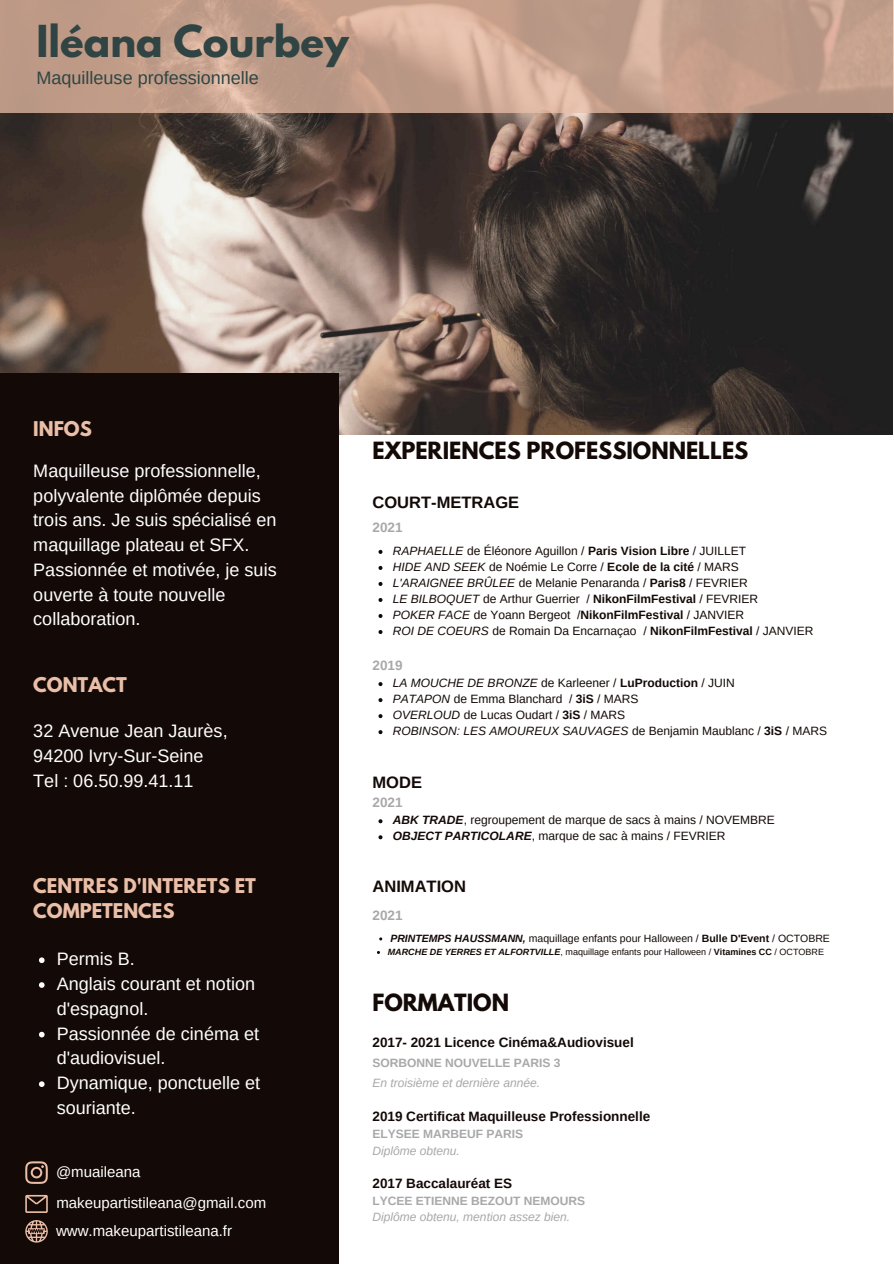
<style>
.page{position:relative;width:894px;height:1264px;background:#fff}
.page>*{position:absolute;margin:0;border:0;box-sizing:border-box;transform-origin:0 0}
.t1{font:700 39px "League Spartan";color:#304543}
.t2{font:700 21px "League Spartan";color:#130906}
.t3{font:18px/24.8px "Arimo";color:#fff}
.t4{font:700 18px/24.8px "League Spartan";color:#eabea7}
.t5{font:18px "Arimo";color:#304543}
.t6{font:700 16.5px "Arimo";color:#130906}
.t7{font:15px "Arimo";color:#fff}
.t8{font:700 13.5px "Arimo";color:#130906}
.t9{font:700 13.5px "Arimo";color:#a8a8a8}
.t10{font:12px "Arimo";color:#130906}
.t11{font:italic 12px "Arimo";color:#a8a8a8}
.t12{font:700 12px "Arimo";color:#a8a8a8}
.t13{font:italic 12px "Arimo";color:#130906}
.t14{font:10.5px "Arimo";color:#130906}
.t15{font:9px "Arimo";color:#130906}
.s1{font-style:italic}
.s2{font-weight:700}
.s3{font-style:normal}
.s4{font-weight:700;font-style:normal}
.s5{font-weight:700;font-style:italic}
</style>
<div class="page">
<img style="left:0;top:113px;width:892px;height:322px">
<div style="left:0;top:373px;width:338px;height:890px;background:#130906"></div>
<svg style="left:0;top:0;width:893px;height:113px;background:#c4a08d"></svg>
<svg style="left:378px;top:550px;width:4px;height:4px"></svg>
<svg style="left:378px;top:566px;width:4px;height:4px"></svg>
<svg style="left:378px;top:582px;width:4px;height:4px"></svg>
<svg style="left:378px;top:598px;width:4px;height:4px"></svg>
<svg style="left:378px;top:614px;width:4px;height:4px"></svg>
<svg style="left:378px;top:630px;width:4px;height:4px"></svg>
<svg style="left:378px;top:682px;width:4px;height:4px"></svg>
<svg style="left:378px;top:698px;width:4px;height:4px"></svg>
<svg style="left:378px;top:714px;width:4px;height:4px"></svg>
<svg style="left:378px;top:730px;width:4px;height:4px"></svg>
<svg style="left:378px;top:819px;width:4px;height:4px"></svg>
<svg style="left:378px;top:835px;width:4px;height:4px"></svg>
<svg style="left:39px;top:957px;width:6px;height:6px"></svg>
<svg style="left:39px;top:982px;width:6px;height:5px"></svg>
<svg style="left:39px;top:1031px;width:6px;height:6px"></svg>
<svg style="left:39px;top:1081px;width:6px;height:5px"></svg>
<svg style="left:25px;top:1161px;width:23px;height:22px"></svg>
<svg style="left:25px;top:1194px;width:23px;height:18px"></svg>
<svg style="left:25px;top:1220px;width:23px;height:22px"></svg>
<p class="t1" style="left:36px;top:22px;width:313px">Iléana Courbey</p>
<p class="t5" style="left:36px;top:68px;width:224px">Maquilleuse professionnelle</p>
<p class="t4" style="left:33px;top:418px;width:60px">INFOS</p>
<p class="t3" style="left:33px;top:458px;width:245px">Maquilleuse professionnelle, polyvalente diplômée depuis trois ans. Je suis spécialisé en maquillage plateau et SFX.<br>Passionnée et motivée, je suis ouverte à toute nouvelle collaboration.</p>
<p class="t4" style="left:33px;top:675px;width:95px">CONTACT</p>
<p class="t3" style="left:33px;top:719px;width:196px">32 Avenue Jean Jaurès,</p>
<p class="t3" style="left:33px;top:743px;width:172px">94200 Ivry-Sur-Seine</p>
<p class="t3" style="left:33px;top:768px;width:162px">Tel : 06.50.99.41.11</p>
<p class="t4" style="left:33px;top:875px;width:224px">CENTRES D'INTERETS ET<br>COMPETENCES</p>
<p class="t3" style="left:57px;top:946px;width:80px">Permis B.</p>
<p class="t3" style="left:57px;top:971px;width:200px">Anglais courant et notion d'espagnol.</p>
<p class="t3" style="left:57px;top:1021px;width:204px">Passionnée de cinéma et d'audiovisuel.</p>
<p class="t3" style="left:57px;top:1070px;width:205px">Dynamique, ponctuelle et souriante.</p>
<p class="t7" style="left:56px;top:1163px;width:86px">@muaileana</p>
<p class="t7" style="left:56px;top:1194px;width:211px">makeupartistileana@gmail.com</p>
<p class="t7" style="left:56px;top:1222px;width:177px">www.makeupartistileana.fr</p>
<p class="t2" style="left:372px;top:440px;width:377px">EXPERIENCES PROFESSIONNELLES</p>
<p class="t6" style="left:372px;top:492px;width:148px">COURT-METRAGE</p>
<p class="t9" style="left:372px;top:519px;width:32px">2021</p>
<p class="t10" style="left:393px;top:544px;width:355px"><span class="s1">RAPHAELLE</span> de Éléonore Aguillon / <span class="s2">Paris Vision Libre</span> / JUILLET</p>
<p class="t10" style="left:393px;top:560px;width:347px"><span class="s1">HIDE AND SEEK</span> de Noémie Le Corre / <span class="s2">Ecole de la cité</span> / MARS</p>
<p class="t10" style="left:393px;top:576px;width:356px"><span class="s1">L'ARAIGNEE BRÛLEE</span> de Melanie Penaranda / <span class="s2">Paris8</span> / FEVRIER</p>
<p class="t10" style="left:393px;top:592px;width:366px"><span class="s1">LE BILBOQUET</span> de Arthur Guerrier / <span class="s2">NikonFilmFestival</span> / FEVRIER</p>
<p class="t10" style="left:393px;top:608px;width:352px"><span class="s1">POKER FACE</span> de Yoann Bergeot /<span class="s2">NikonFilmFestival</span> / JANVIER</p>
<p class="t10" style="left:393px;top:624px;width:422px"><span class="s1">ROI DE COEURS</span> de Romain Da Encarnaçao / <span class="s2">NikonFilmFestival</span> / JANVIER</p>
<p class="t9" style="left:372px;top:658px;width:32px">2019</p>
<p class="t10" style="left:393px;top:676px;width:343px"><span class="s1">LA MOUCHE DE BRONZE</span> de Karleener / <span class="s2">LuProduction</span> / JUIN</p>
<p class="t10" style="left:393px;top:692px;width:247px"><span class="s1">PATAPON</span> de Emma Blanchard / <span class="s2">3iS</span> / MARS</p>
<p class="t10" style="left:393px;top:708px;width:234px"><span class="s1">OVERLOUD</span> de Lucas Oudart / <span class="s2">3iS</span> / MARS</p>
<p class="t13" style="left:393px;top:724px;width:435px">ROBINSON: LES AMOUREUX SAUVAGES <span class="s3">de Benjamin Maublanc /</span> <span class="s4">3iS</span> <span class="s3">/ MARS</span></p>
<p class="t6" style="left:372px;top:773px;width:51px">MODE</p>
<p class="t9" style="left:372px;top:795px;width:32px">2021</p>
<p class="t10" style="left:393px;top:813px;width:383px"><span class="s5">ABK TRADE</span>, regroupement de marque de sacs à mains / NOVEMBRE</p>
<p class="t10" style="left:393px;top:829px;width:334px"><span class="s5">OBJECT PARTICOLARE</span>, marque de sac à mains / FEVRIER</p>
<p class="t6" style="left:372px;top:876px;width:95px">ANIMATION</p>
<p class="t9" style="left:372px;top:907px;width:32px">2021</p>
<p class="t14" style="left:390px;top:932px;width:441px"><span class="s5">PRINTEMPS HAUSSMANN,</span> maquillage enfants pour Halloween / <span class="s2">Bulle D'Event</span> / OCTOBRE</p>
<p class="t15" style="left:387px;top:946px;width:437px"><span class="s5">MARCHE DE YERRES ET ALFORTVILLE</span>, maquillage enfants pour Halloween / <span class="s2">Vitamines CC</span> / OCTOBRE</p>
<p class="t2" style="left:372px;top:992px;width:138px">FORMATION</p>
<p class="t8" style="left:372px;top:1034px;width:263px">2017- 2021 Licence Cinéma&amp;Audiovisuel</p>
<p class="t12" style="left:372px;top:1056px;width:189px">SORBONNE NOUVELLE PARIS 3</p>
<p class="t11" style="left:372px;top:1075px;width:169px">En troisième et dernière année.</p>
<p class="t8" style="left:372px;top:1109px;width:279px">2019 Certificat Maquilleuse Professionnelle</p>
<p class="t12" style="left:372px;top:1127px;width:152px">ELYSEE MARBEUF PARIS</p>
<p class="t11" style="left:372px;top:1143px;width:89px">Diplôme obtenu.</p>
<p class="t8" style="left:372px;top:1175px;width:141px">2017 Baccalauréat ES</p>
<p class="t12" style="left:372px;top:1193px;width:214px">LYCEE ETIENNE BEZOUT NEMOURS</p>
<p class="t11" style="left:372px;top:1209px;width:199px">Diplôme obtenu, mention assez bien.</p>
</div>
